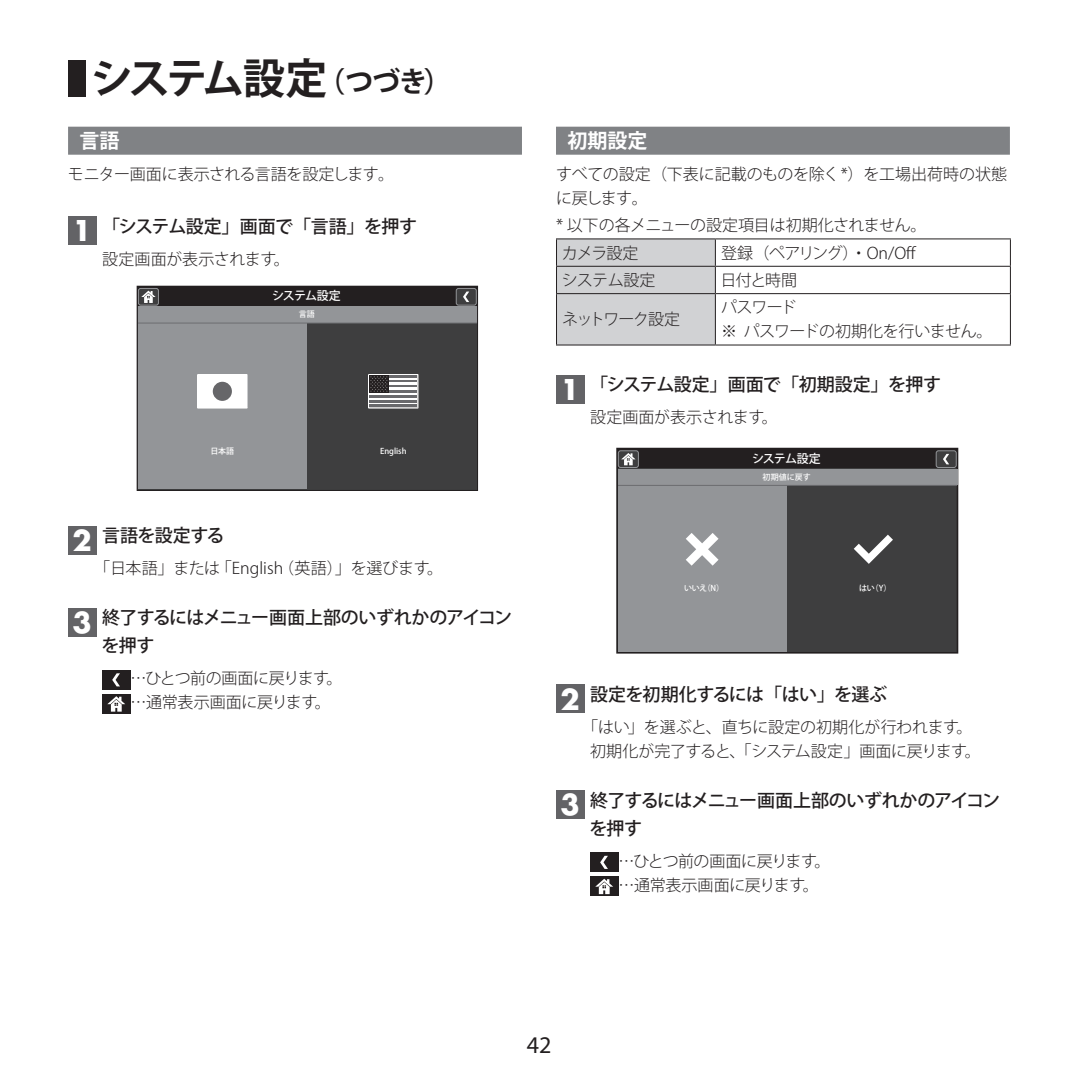
<style>
.page{position:relative;width:1078px;height:1078px;background:#fff}
.page>*{position:absolute;margin:0;border:0;box-sizing:border-box;transform-origin:0 0}
.t1{font:700 42px "Koz Go Std";letter-spacing:-.105em;color:#231f20}
.t2{font:24px "Myriad Pro";color:#231f20}
.t3{font:700 20px "Koz Go Std";color:#fff}
.t4{font:500 18px/28px "Koz Go Std";letter-spacing:-.04em;color:#231f20}
.t5{font:300 16px/24px "Koz Go Std";letter-spacing:-.025em;color:#231f20}
.t6{font:300 16px "Koz Go Std";letter-spacing:-.005em;color:#231f20}
.t7{font:300 16px "Koz Go Std";letter-spacing:-.08em;color:#231f20}
.t8{font:500 12px "Koz Go Std";letter-spacing:-.06em;color:#fff}
.t9{font:500 8px "Koz Go Std";color:#fff}
.s1{font-size:28px}
.s2{font-family:"Futura";font-weight:700;font-size:28px;color:#fff}
</style>
<div class="page">
<div style="left:68px;top:60px;width:17px;height:36px;background:#231f20"></div>
<div style="left:68px;top:127px;width:454px;height:28px;background:#808285"></div>
<div style="left:68px;top:216px;width:28px;height:29px;background:#636366"></div>
<div style="left:68px;top:526px;width:28px;height:28px;background:#636366"></div>
<div style="left:68px;top:608px;width:28px;height:28px;background:#636366"></div>
<div style="left:102px;top:670px;width:28px;height:19px;background:#231f20"></div>
<svg style="left:112px;top:673px;width:8px;height:13px"></svg>
<div style="left:102px;top:694px;width:28px;height:19px;background:#231f20"></div>
<svg style="left:107px;top:696px;width:18px;height:15px"></svg>
<div style="left:137px;top:286px;width:340px;height:204px;background:#3e3e3f"></div>
<div style="left:137px;top:286px;width:340px;height:19px;background:#231f20"></div>
<div style="left:138px;top:288px;width:20px;height:17px;background:#3e3e3f;border-radius:2px"></div>
<div style="left:138px;top:288px;width:21px;height:17px;border:1px solid #939598;border-radius:2px"></div>
<div style="left:456px;top:288px;width:20px;height:17px;background:#3e3e3f;border-radius:2px"></div>
<div style="left:456px;top:288px;width:20px;height:17px;border:1px solid #939598;border-radius:2px"></div>
<svg style="left:463px;top:291px;width:6px;height:11px"></svg>
<svg style="left:141px;top:290px;width:15px;height:13px"></svg>
<div style="left:138px;top:323px;width:169px;height:166px;background:#939598"></div>
<div style="left:138px;top:306px;width:339px;height:16px;background:#939598"></div>
<hr style="left:138px;top:322px;width:339px;height:1px;background:#6c6d70">
<div style="left:137px;top:285px;width:341px;height:206px;border:1px solid #231f20"></div>
<svg style="left:197px;top:374px;width:51px;height:35px"></svg>
<div style="left:198px;top:375px;width:48px;height:32px;background:#fff"></div>
<div style="left:213px;top:381px;width:19px;height:20px;background:#666669;border-radius:50%"></div>
<svg style="left:368px;top:374px;width:51px;height:35px;background:#929293"></svg>
<div style="left:556px;top:127px;width:453px;height:28px;background:#808285"></div>
<hr style="left:556px;top:238px;width:159px;height:1px;background:#231f20">
<hr style="left:715px;top:238px;width:295px;height:1px;background:#231f20">
<hr style="left:715px;top:266px;width:295px;height:1px;background:#231f20">
<div style="left:556px;top:239px;width:159px;height:105px;background:#d1d2d4"></div>
<svg style="left:1009px;top:239px;width:1px;height:54px"></svg>
<hr style="left:556px;top:293px;width:159px;height:1px;background:#231f20">
<hr style="left:556px;top:294px;width:1px;height:50px;background:#231f20">
<hr style="left:715px;top:293px;width:295px;height:1px;background:#231f20">
<hr style="left:714px;top:294px;width:1px;height:50px;background:#231f20">
<hr style="left:1009px;top:294px;width:1px;height:50px;background:#231f20">
<hr style="left:556px;top:344px;width:159px;height:1px;background:#231f20">
<hr style="left:715px;top:344px;width:295px;height:1px;background:#231f20">
<div style="left:556px;top:375px;width:28px;height:28px;background:#636366"></div>
<div style="left:556px;top:684px;width:28px;height:29px;background:#636366"></div>
<div style="left:556px;top:790px;width:28px;height:28px;background:#636366"></div>
<div style="left:590px;top:852px;width:28px;height:19px;background:#231f20"></div>
<svg style="left:600px;top:855px;width:7px;height:13px"></svg>
<div style="left:590px;top:876px;width:28px;height:20px;background:#231f20"></div>
<svg style="left:595px;top:878px;width:18px;height:15px"></svg>
<div style="left:617px;top:448px;width:340px;height:204px;background:#3e3e3f"></div>
<div style="left:616px;top:447px;width:342px;height:206px;border:2px solid #231f20"></div>
<div style="left:617px;top:448px;width:340px;height:20px;background:#231f20"></div>
<div style="left:618px;top:450px;width:20px;height:17px;background:#3e3e3f;border-radius:2px"></div>
<div style="left:618px;top:450px;width:20px;height:17px;border:1px solid #939598;border-radius:2px"></div>
<div style="left:935px;top:450px;width:21px;height:17px;background:#3e3e3f;border-radius:2px"></div>
<div style="left:935px;top:450px;width:21px;height:17px;border:1px solid #939598;border-radius:2px"></div>
<svg style="left:943px;top:454px;width:5px;height:10px"></svg>
<svg style="left:621px;top:453px;width:14px;height:12px"></svg>
<div style="left:617px;top:481px;width:169px;height:170px;background:#939598"></div>
<div style="left:618px;top:469px;width:338px;height:15px;background:#939598"></div>
<hr style="left:618px;top:485px;width:338px;height:1px;background:#6c6d70">
<svg style="left:853px;top:534px;width:39px;height:29px"></svg>
<svg style="left:686px;top:533px;width:32px;height:32px"></svg>
<h1 class="t1" style="left:91px;top:51px;width:362px">システム設定<span class="s1">（つづき）</span></h1>
<p class="t3" style="left:79px;top:128px;width:41px">言語</p>
<p class="t5" style="left:68px;top:162px;width:328px">モニター画面に表示される言語を設定します。</p>
<p class="t4" style="left:73px;top:213px;width:346px"><span class="s2">1</span> 「システム設定」画面で「言語」を押す</p>
<p class="t5" style="left:102px;top:247px;width:189px">設定画面が表示されます。</p>
<p class="t8" style="left:272px;top:288px;width:70px">システム設定</p>
<p class="t9" style="left:298px;top:309px;width:18px">言語</p>
<p class="t9" style="left:210px;top:445px;width:25px">日本語</p>
<p class="t9" style="left:380px;top:445px;width:28px">English</p>
<p class="t4" style="left:73px;top:522px;width:153px"><span class="s2">2</span> 言語を設定する</p>
<p class="t6" style="left:94px;top:558px;width:350px">「日本語」または「English（英語）」を選びます。</p>
<p class="t4" style="left:101px;top:604px;width:412px;text-indent:-29px"><span class="s2">3</span> 終了するにはメニュー画面上部のいずれかのアイコンを押す</p>
<p class="t5" style="left:130px;top:666px;width:214px">…ひとつ前の画面に戻ります。…通常表示画面に戻ります。</p>
<p class="t3" style="left:567px;top:128px;width:81px">初期設定</p>
<p class="t5" style="left:556px;top:162px;width:452px">すべての設定（下表に記載のものを除く*）を工場出荷時の状態に戻します。</p>
<p class="t5" style="left:561px;top:211px;width:366px;line-height:27.8px;text-indent:-6px">* 以下の各メニューの設定項目は初期化されません。カメラ設定</p>
<p class="t5" style="left:720px;top:241px;width:196px">登録（ペアリング）・On/Off</p>
<p class="t5" style="left:561px;top:268px;width:95px">システム設定</p>
<p class="t5" style="left:720px;top:268px;width:78px">日付と時間</p>
<p class="t7" style="left:562px;top:309px;width:119px">ネットワーク設定</p>
<p class="t5" style="left:720px;top:296px;width:273px">パスワード<br>※ パスワードの初期化を行いません。</p>
<p class="t4" style="left:560px;top:371px;width:382px"><span class="s2">1</span> 「システム設定」画面で「初期設定」を押す</p>
<p class="t5" style="left:590px;top:405px;width:189px">設定画面が表示されます。</p>
<p class="t8" style="left:752px;top:451px;width:70px">システム設定</p>
<p class="t9" style="left:762px;top:471px;width:50px">初期値に戻す</p>
<p class="t9" style="left:683px;top:582px;width:41px">いいえ（N）</p>
<p class="t9" style="left:858px;top:582px;width:34px">はい（Y）</p>
<p class="t4" style="left:560px;top:681px;width:328px"><span class="s2">2</span> 設定を初期化するには「はい」を選ぶ</p>
<p class="t5" style="left:582px;top:715px;width:400px;text-align:center">「はい」を選ぶと、直ちに設定の初期化が行われます。初期化が完了すると、「システム設定」画面に戻ります。</p>
<p class="t4" style="left:589px;top:786px;width:412px;text-indent:-29px"><span class="s2">3</span> 終了するにはメニュー画面上部のいずれかのアイコンを押す</p>
<p class="t5" style="left:618px;top:848px;width:213px">…ひとつ前の画面に戻ります。…通常表示画面に戻ります。</p>
<h2 class="t2" style="left:526px;top:1029px;width:26px">42</h2>
</div>
